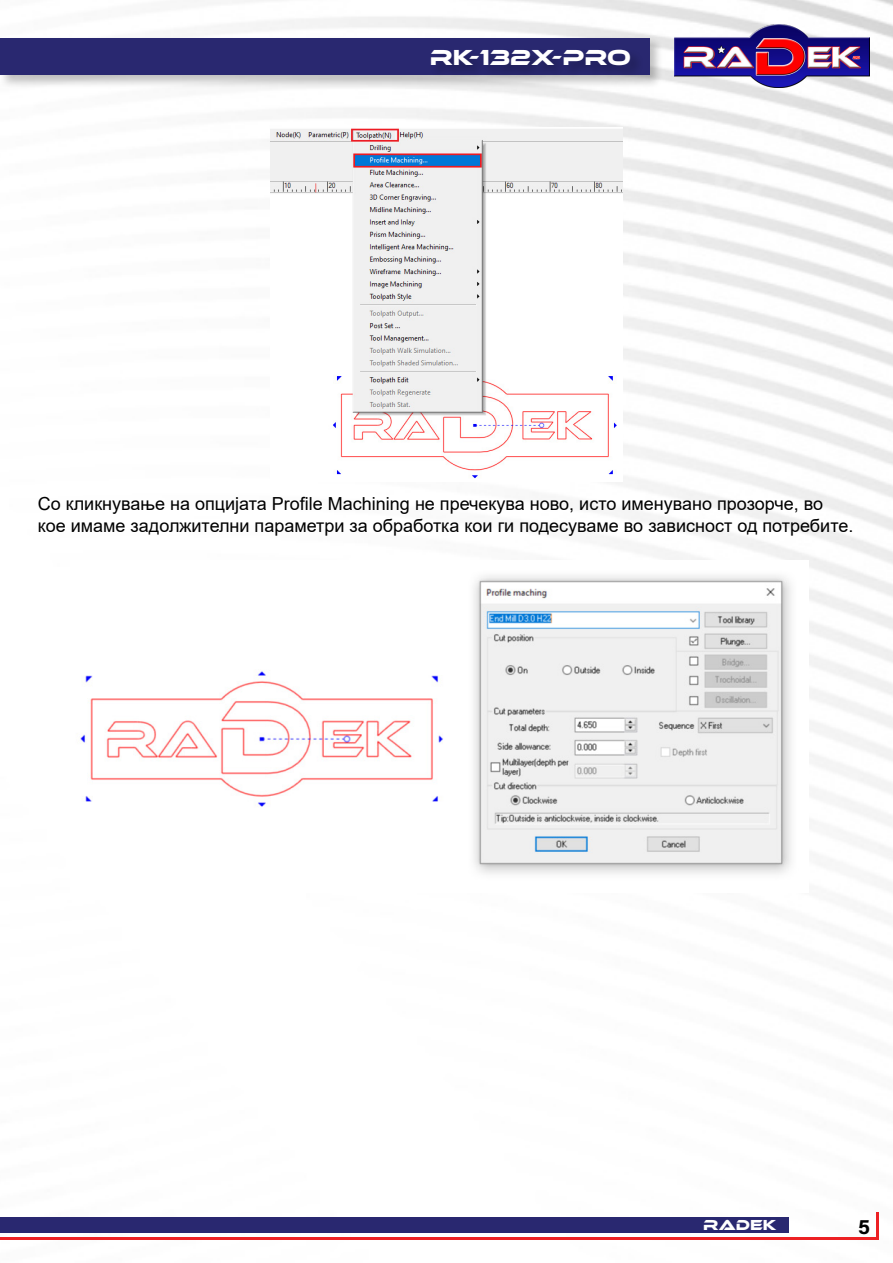
<style>
.page{position:relative;width:893px;height:1263px;background:#fff}
.page>*{position:absolute;margin:0;border:0;box-sizing:border-box;transform-origin:0 0}
.t1{font:22.5px "Ethnocentric Rg";color:#fff}
.t2{font:21px "Acumin Variable Concept";color:#000}
.t3{font:18px/21.6px "Arial";color:#000}
.t4{font:15px "Ethnocentric Rg";color:#fff}
</style>
<div class="page">
<img style="left:244px;top:0;width:649px;height:1237px">
<div style="left:0;top:36px;width:663px;height:53px;background:#000;opacity:.25"></div>
<div style="left:0;top:38px;width:649px;height:37px;background:#292870"></div>
<img style="left:674px;top:24px;width:195px;height:64px">
<div style="left:430px;top:48px;width:214px;height:31px;background:#000;opacity:.25"></div>
<div style="left:0;top:1217px;width:789px;height:16px;background:#292870"></div>
<hr style="left:0;top:1237px;width:878px;height:3px;background:#ed2124">
<hr style="left:877px;top:1213px;width:2px;height:27px;background:#ed2124">
<img style="left:270px;top:128px;width:353px;height:354px">
<img style="left:80px;top:561px;width:728px;height:332px">
<p class="t1" style="left:430px;top:44px;width:203px">RK-132X-PRO</p>
<p class="t3" style="left:38px;top:493px;width:817px">Со кликнување на опцијата Profile Machining не пречекува ново, исто именувано прозорче, во кое имаме задолжителни параметри за обработка кои ги подесуваме во зависност од потребите.</p>
<p class="t4" style="left:703px;top:1216px;width:75px">RADEK</p>
<p class="t2" style="left:858px;top:1212px;width:13px">5</p>
</div>
